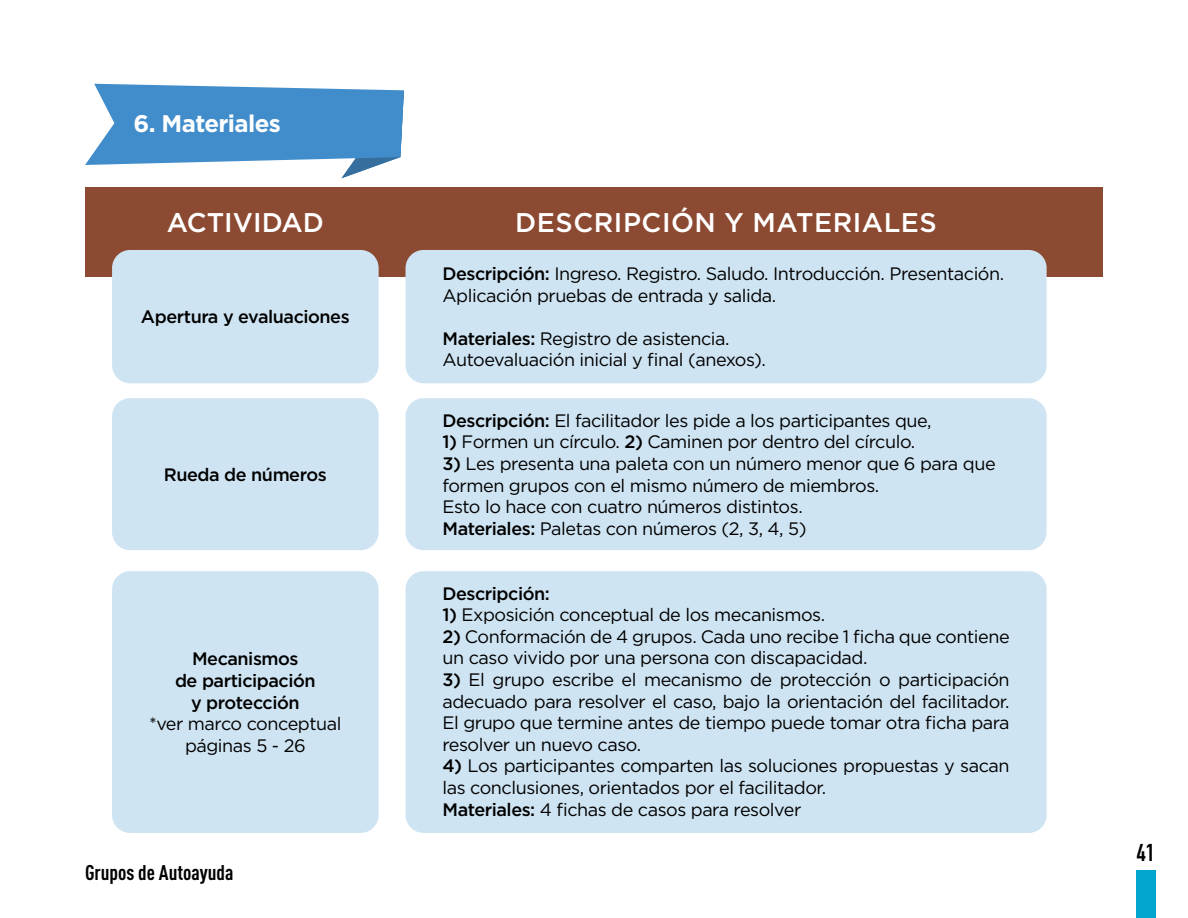
<style>
.page{position:relative;width:1188px;height:918px;background:#fff}
.page>*{position:absolute;margin:0;border:0;box-sizing:border-box;transform-origin:0 0}
.t1{font:500 27px "Gotham Pro";letter-spacing:.02em;color:#fff}
.t2{font:500 27px "Gotham Pro";color:#fff}
.t3{font:700 24px "Gotham Pro";letter-spacing:-.025em;color:#fff}
.t4{font:24px "DIN Engschrift Std";color:#000}
.t5{font:700 condensed 21px "DIN";color:#000}
.t6{font:18px/21.6px "Gotham Pro";letter-spacing:-.025em;color:#000}
.t7{font:500 18px/21.6px "Gotham Pro";letter-spacing:-.025em;color:#000;text-align:center}
.s1{font-weight:500}
</style>
<div class="page">
<div style="left:1136px;top:870px;width:19px;height:48px;background:#02a6cf"></div>
<div style="left:85px;top:187px;width:1018px;height:90px;background:#8c4a32"></div>
<div style="left:406px;top:250px;width:641px;height:133px;background:#cfe4f2;border-radius:18px"></div>
<div style="left:406px;top:398px;width:641px;height:152px;background:#cfe4f2;border-radius:18px"></div>
<div style="left:406px;top:571px;width:641px;height:262px;background:#cfe4f2;border-radius:18px"></div>
<div style="left:112px;top:250px;width:267px;height:133px;background:#cfe4f2;border-radius:18px"></div>
<div style="left:112px;top:398px;width:267px;height:152px;background:#cfe4f2;border-radius:18px"></div>
<div style="left:112px;top:571px;width:267px;height:262px;background:#cfe4f2;border-radius:18px"></div>
<svg style="left:85px;top:84px;width:319px;height:94px"></svg>
<h2 class="t3" style="left:134px;top:110px;width:149px">6. Materiales</h2>
<h1 class="t2" style="left:167px;top:207px;width:159px">ACTIVIDAD</h1>
<h1 class="t1" style="left:515px;top:207px;width:423px">DESCRIPCIÓN Y MATERIALES</h1>
<p class="t6" style="left:442px;top:263px;width:563px"><span class="s1">Descripción:</span> Ingreso. Registro. Saludo. Introducción. Presentación.<br>Aplicación pruebas de entrada y salida.</p>
<p class="t6" style="left:442px;top:328px;width:325px"><span class="s1">Materiales:</span> Registro de asistencia.<br>Autoevaluación inicial y final (anexos).</p>
<p class="t7" style="left:141px;top:306px;width:210px">Apertura y evaluaciones</p>
<p class="t7" style="left:164px;top:463px;width:164px">Rueda de números</p>
<p class="t7" style="left:175px;top:648px;width:142px">Mecanismos<br>de participación y protección</p>
<p class="t6" style="left:149px;top:713px;width:194px;text-align:center">*ver marco conceptual páginas 5 - 26</p>
<p class="t5" style="left:85px;top:860px;width:150px">Grupos de Autoayuda</p>
<p class="t6" style="left:442px;top:410px;width:491px"><span class="s1">Descripción:</span> El facilitador les pide a los participantes que,</p>
<p class="t6" style="left:442px;top:431px;width:474px"><span class="s1">1)</span> Formen un círculo. <span class="s1">2)</span> Caminen por dentro del círculo.</p>
<p class="t6" style="left:442px;top:453px;width:555px"><span class="s1">3)</span> Les presenta una paleta con un número menor que 6 para que formen grupos con el mismo número de miembros.<br>Esto lo hace con cuatro números distintos.<br><span class="s1">Materiales:</span> Paletas con números (2, 3, 4, 5)</p>
<p class="t7" style="left:442px;top:582px;width:109px">Descripción:</p>
<p class="t6" style="left:442px;top:604px;width:384px"><span class="s1">1)</span> Exposición conceptual de los mecanismos.</p>
<p class="t6" style="left:442px;top:626px;width:569px"><span class="s1">2)</span> Conformación de 4 grupos. Cada uno recibe 1 ficha que contiene un caso vivido por una persona con discapacidad.</p>
<p class="t6" style="left:442px;top:669px;width:569px;text-align:justify"><span class="s1">3)</span> El grupo escribe el mecanismo de protección o participación adecuado para resolver el caso, bajo la orientación del facilitador.<br>El grupo que termine antes de tiempo puede tomar otra ficha para resolver un nuevo caso.</p>
<p class="t6" style="left:442px;top:755px;width:569px"><span class="s1">4)</span> Los participantes comparten las soluciones propuestas y sacan las conclusiones, orientados por el facilitador.<br><span class="s1">Materiales:</span> 4 fichas de casos para resolver</p>
<h2 class="t4" style="left:1137px;top:838px;width:19px">41</h2>
</div>
